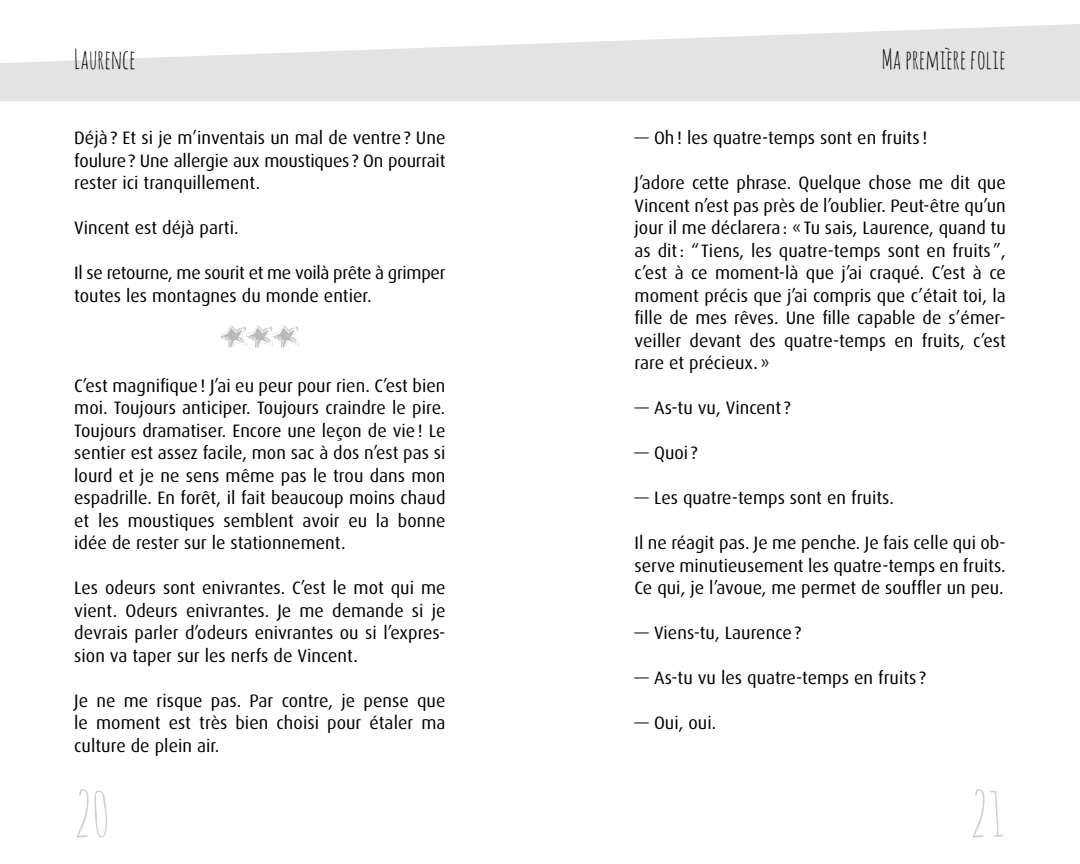
<style>
.page{position:relative;width:1080px;height:864px;background:#fff}
.page>*{position:absolute;margin:0;border:0;box-sizing:border-box;transform-origin:0 0}
.t1{font:61.8px "Amatic SC";color:#d0d0d0}
.t2{font:26.55px "Amatic SC";color:#000}
.t3{font:18px/22.5px "Dax";color:#000;text-align:justify}
</style>
<div class="page">
<svg style="left:0;top:24px;width:1080px;height:77px;fill:#e3e3e3"></svg>
<img style="left:221px;top:325px;width:78px;height:22px">
<h2 class="t2" style="left:74px;top:42px;width:63px">Laurence</h2>
<h2 class="t2" style="left:882px;top:42px;width:126px">Ma première folie</h2>
<p class="t3" style="left:74px;top:127px;width:373px">Déjà ? Et si je m’inventais un mal de ventre ? Une foulure ? Une allergie aux moustiques ? On pourrait rester ici tranquillement.</p>
<p class="t3" style="left:74px;top:217px;width:166px">Vincent est déjà parti.</p>
<p class="t3" style="left:74px;top:262px;width:373px">Il se retourne, me sourit et me voilà prête à grimper toutes les montagnes du monde entier.</p>
<p class="t3" style="left:74px;top:374px;width:373px">C’est magnifique ! J’ai eu peur pour rien. C’est bien moi. Toujours anticiper. Toujours craindre le pire.<br>Toujours dramatiser. Encore une leçon de vie ! Le sentier est assez facile, mon sac à dos n’est pas si lourd et je ne sens même pas le trou dans mon espadrille. En forêt, il fait beaucoup moins chaud et les moustiques semblent avoir eu la bonne idée de rester sur le stationnement.</p>
<p class="t3" style="left:74px;top:577px;width:373px">Les odeurs sont enivrantes. C’est le mot qui me vient. Odeurs enivrantes. Je me demande si je devrais parler d’odeurs enivrantes ou si l’expres&shy;sion va taper sur les nerfs de Vincent.</p>
<p class="t3" style="left:74px;top:689px;width:373px">Je ne me risque pas. Par contre, je pense que le moment est très bien choisi pour étaler ma culture de plein air.</p>
<p class="t3" style="left:635px;top:127px;width:294px">— Oh ! les quatre-temps sont en fruits !</p>
<p class="t3" style="left:635px;top:172px;width:373px">J’adore cette phrase. Quelque chose me dit que Vincent n’est pas près de l’oublier. Peut-être qu’un jour il me déclarera : « Tu sais, Laurence, quand tu as dit : “ Tiens, les quatre-temps sont en fruits ”, c’est à ce moment-là que j’ai craqué. C’est à ce moment précis que j’ai compris que c’était toi, la fille de mes rêves. Une fille capable de s’émer&shy;veiller devant des quatre-temps en fruits, c’est rare et précieux. »</p>
<p class="t3" style="left:635px;top:397px;width:158px">— As-tu vu, Vincent ?</p>
<p class="t3" style="left:635px;top:442px;width:65px">— Quoi ?</p>
<p class="t3" style="left:635px;top:487px;width:261px">— Les quatre-temps sont en fruits.</p>
<p class="t3" style="left:635px;top:532px;width:373px">Il ne réagit pas. Je me penche. Je fais celle qui ob&shy;serve minutieusement les quatre-temps en fruits.<br>Ce qui, je l’avoue, me permet de souffler un peu.</p>
<p class="t3" style="left:635px;top:622px;width:168px">— Viens-tu, Laurence ?</p>
<p class="t3" style="left:635px;top:667px;width:293px">— As-tu vu les quatre-temps en fruits ?</p>
<p class="t3" style="left:635px;top:712px;width:83px">— Oui, oui.</p>
<h1 class="t1" style="left:74px;top:774px;width:37px">20</h1>
<h1 class="t1" style="left:970px;top:774px;width:37px">21</h1>
</div>
